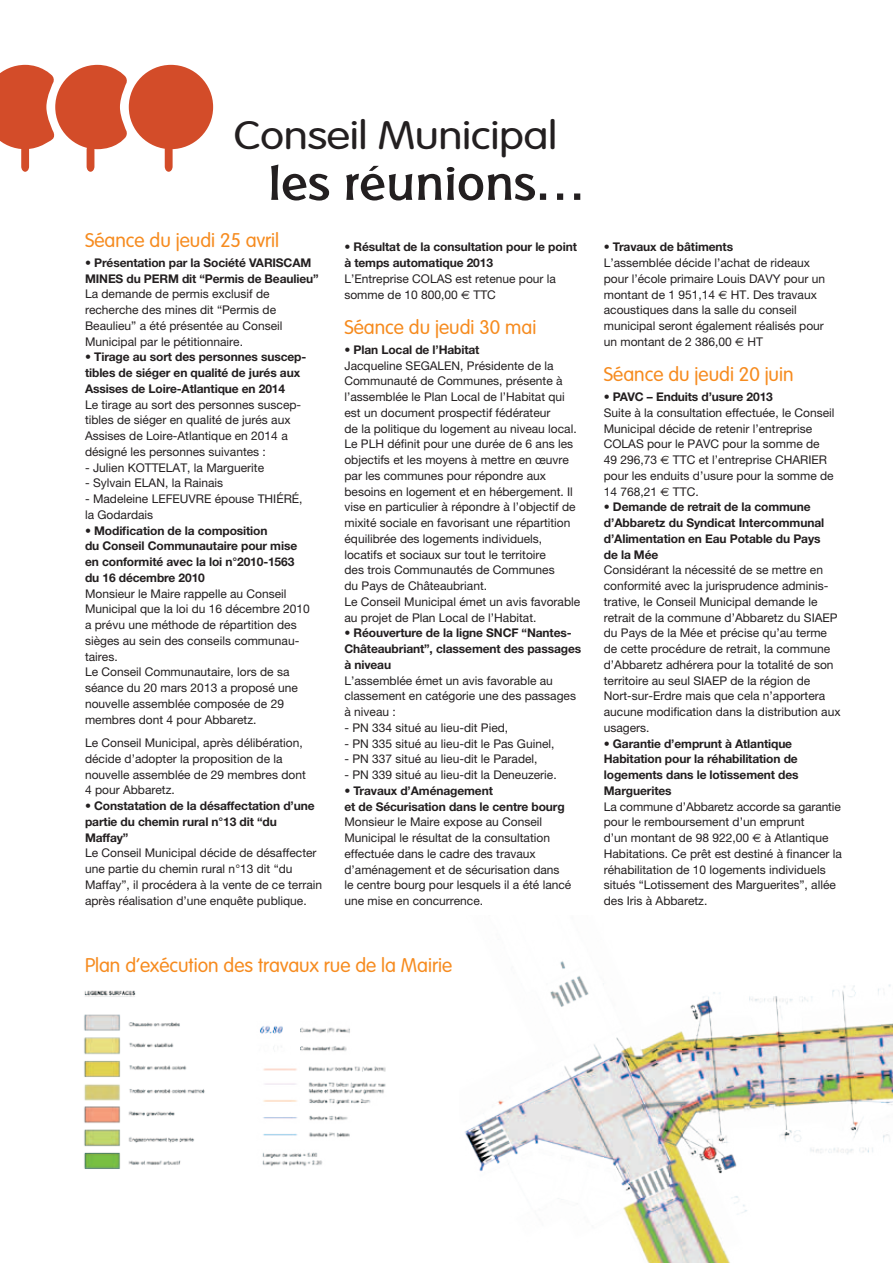
<style>
.page{position:relative;width:893px;height:1263px;background:#fff}
.page>*{position:absolute;margin:0;border:0;box-sizing:border-box;transform-origin:0 0}
.t1{font:500 51px "Badger";letter-spacing:-.005em;color:#231f20;scale:1.1 1}
.t2{font:300 39px "VAG Rounded";letter-spacing:-.01em;color:#231f20;scale:1.15 1}
.t3{font:300 19.5px "VAG Rounded";color:#f68b1f}
.t4{font:12px/15.8px "Helvetica Neue";color:#231f20}
.t5{font:700 12px/15.8px "Helvetica Neue";letter-spacing:-.01em;color:#231f20}
.s1{font-family:"Euro Sans"}
</style>
<div class="page">
<div style="left:129px;top:65px;width:84px;height:84px;background:#d34c29;border-radius:50%"></div>
<svg style="left:165px;top:149px;width:8px;height:23px"></svg>
<svg style="left:0;top:65px;width:127px;height:107px"></svg>
<img style="left:84px;top:990px;width:121px;height:179px">
<img style="left:260px;top:1026px;width:126px;height:140px">
<img style="left:465px;top:961px;width:428px;height:302px">
<h2 class="t2" style="left:234px;top:113px;width:283px">Conseil Municipal</h2>
<h1 class="t1" style="left:268px;top:148px;width:287px">les réunions…</h1>
<h3 class="t3" style="left:85px;top:229px;width:196px">Séance du jeudi 25 avril</h3>
<p class="t5" style="left:85px;top:254px;width:235px">• Présentation par la Société VARISCAM<br>MINES du PERM dit “Permis de Beaulieu”</p>
<p class="t4" style="left:85px;top:286px;width:199px">La demande de permis exclusif de recherche des mines dit “Permis de Beaulieu” a été présentée au Conseil Municipal par le pétitionnaire.</p>
<p class="t5" style="left:85px;top:349px;width:223px">• Tirage au sort des personnes suscep&shy;tibles de siéger en qualité de jurés aux<br>Assises de Loire-Atlantique en 2014</p>
<p class="t4" style="left:85px;top:396px;width:218px">Le tirage au sort des personnes suscep&shy;tibles de siéger en qualité de jurés aux Assises de Loire-Atlantique en 2014 a désigné les personnes suivantes :</p>
<p class="t4" style="left:85px;top:459px;width:181px">- Julien KOTTELAT, la Marguerite</p>
<p class="t4" style="left:85px;top:475px;width:140px">- Sylvain ELAN, la Rainais</p>
<p class="t4" style="left:85px;top:491px;width:219px">- Madeleine LEFEUVRE épouse THIÉRÉ, la Godardais</p>
<p class="t5" style="left:85px;top:522px;width:214px">• Modification de la composition<br>du Conseil Communautaire pour mise en conformité avec la loi n°2010-1563 du 16 décembre 2010</p>
<p class="t4" style="left:85px;top:585px;width:226px">Monsieur le Maire rappelle au Conseil<br>Municipal que la loi du 16 décembre 2010 a prévu une méthode de répartition des sièges au sein des conseils communau&shy;taires.<br>Le Conseil Communautaire, lors de sa séance du 20 mars 2013 a proposé une nouvelle assemblée composée de 29 membres dont 4 pour Abbaretz.</p>
<p class="t4" style="left:85px;top:735px;width:222px">Le Conseil Municipal, après délibération, décide d’adopter la proposition de la nouvelle assemblée de 29 membres dont 4 pour Abbaretz.</p>
<p class="t5" style="left:85px;top:798px;width:231px">• Constatation de la désaffectation d’une partie du chemin rural n°13 dit “du<br>Maffay”</p>
<p class="t4" style="left:85px;top:845px;width:239px">Le Conseil Municipal décide de désaffecter une partie du chemin rural n°13 dit “du Maffay”, il procédera à la vente de ce terrain après réalisation d’une enquête publique.</p>
<p class="t5" style="left:344px;top:239px;width:234px">• Résultat de la consultation pour le point à temps automatique 2013</p>
<p class="t4" style="left:344px;top:271px;width:213px">L’Entreprise COLAS est retenue pour la somme de 10 800,00 <span class="s1">€</span> TTC</p>
<h3 class="t3" style="left:344px;top:316px;width:193px">Séance du jeudi 30 mai</h3>
<p class="t5" style="left:344px;top:341px;width:137px">• Plan Local de l’Habitat</p>
<p class="t4" style="left:344px;top:357px;width:237px">Jacqueline SEGALEN, Présidente de la Communauté de Communes, présente à l’assemblée le Plan Local de l’Habitat qui est un document prospectif fédérateur<br>de la politique du logement au niveau local.<br>Le PLH définit pour une durée de 6 ans les objectifs et les moyens à mettre en œuvre par les communes pour répondre aux besoins en logement et en hébergement. Il vise en particulier à répondre à l’objectif de mixité sociale en favorisant une répartition équilibrée des logements individuels, locatifs et sociaux sur tout le territoire<br>des trois Communautés de Communes<br>du Pays de Châteaubriant.<br>Le Conseil Municipal émet un avis favorable au projet de Plan Local de l’Habitat.</p>
<p class="t5" style="left:344px;top:625px;width:238px">• Réouverture de la ligne SNCF “Nantes-<br>Châteaubriant”, classement des passages à niveau</p>
<p class="t4" style="left:344px;top:672px;width:233px">L’assemblée émet un avis favorable au classement en catégorie une des passages à niveau :</p>
<p class="t4" style="left:344px;top:719px;width:165px">- PN 334 situé au lieu-dit Pied,</p>
<p class="t4" style="left:344px;top:735px;width:212px">- PN 335 situé au lieu-dit le Pas Guinel,</p>
<p class="t4" style="left:344px;top:751px;width:195px">- PN 337 situé au lieu-dit le Paradel,</p>
<p class="t4" style="left:344px;top:767px;width:214px">- PN 339 situé au lieu-dit la Deneuzerie.</p>
<p class="t5" style="left:344px;top:782px;width:222px">• Travaux d’Aménagement<br>et de Sécurisation dans le centre bourg</p>
<p class="t4" style="left:344px;top:814px;width:228px">Monsieur le Maire expose au Conseil Municipal le résultat de la consultation effectuée dans le cadre des travaux d’aménagement et de sécurisation dans le centre bourg pour lesquels il a été lancé une mise en concurrence.</p>
<h3 class="t3" style="left:85px;top:954px;width:369px">Plan d’exécution des travaux rue de la Mairie</h3>
<p class="t5" style="left:604px;top:239px;width:131px">• Travaux de bâtiments</p>
<p class="t4" style="left:604px;top:255px;width:223px">L’assemblée décide l’achat de rideaux pour l’école primaire Louis DAVY pour un montant de 1 951,14 <span class="s1">€</span> HT. Des travaux acoustiques dans la salle du conseil municipal seront également réalisés pour un montant de 2 386,00 <span class="s1">€</span> HT</p>
<h3 class="t3" style="left:604px;top:363px;width:191px">Séance du jeudi 20 juin</h3>
<p class="t5" style="left:604px;top:389px;width:171px">• PAVC – Enduits d’usure 2013</p>
<p class="t4" style="left:604px;top:405px;width:232px">Suite à la consultation effectuée, le Conseil Municipal décide de retenir l’entreprise COLAS pour le PAVC pour la somme de 49 296,73 <span class="s1">€</span> TTC et l’entreprise CHARIER pour les enduits d’usure pour la somme de 14 768,21 <span class="s1">€</span> TTC.</p>
<p class="t5" style="left:604px;top:499px;width:222px">• Demande de retrait de la commune d’Abbaretz du Syndicat Intercommunal d’Alimentation en Eau Potable du Pays de la Mée</p>
<p class="t4" style="left:604px;top:562px;width:238px">Considérant la nécessité de se mettre en conformité avec la jurisprudence adminis&shy;trative, le Conseil Municipal demande le retrait de la commune d’Abbaretz du SIAEP du Pays de la Mée et précise qu’au terme de cette procédure de retrait, la commune d’Abbaretz adhérera pour la totalité de son territoire au seul SIAEP de la région de Nort-sur-Erdre mais que cela n’apportera aucune modification dans la distribution aux usagers.</p>
<p class="t5" style="left:604px;top:735px;width:196px">• Garantie d’emprunt à Atlantique<br>Habitation pour la réhabilitation de logements dans le lotissement des<br>Marguerites</p>
<p class="t4" style="left:604px;top:798px;width:240px">La commune d’Abbaretz accorde sa garantie pour le remboursement d’un emprunt<br>d’un montant de 98 922,00 <span class="s1">€</span> à Atlantique Habitations. Ce prêt est destiné à financer la réhabilitation de 10 logements individuels situés “Lotissement des Marguerites”, allée des Iris à Abbaretz.</p>
</div>
